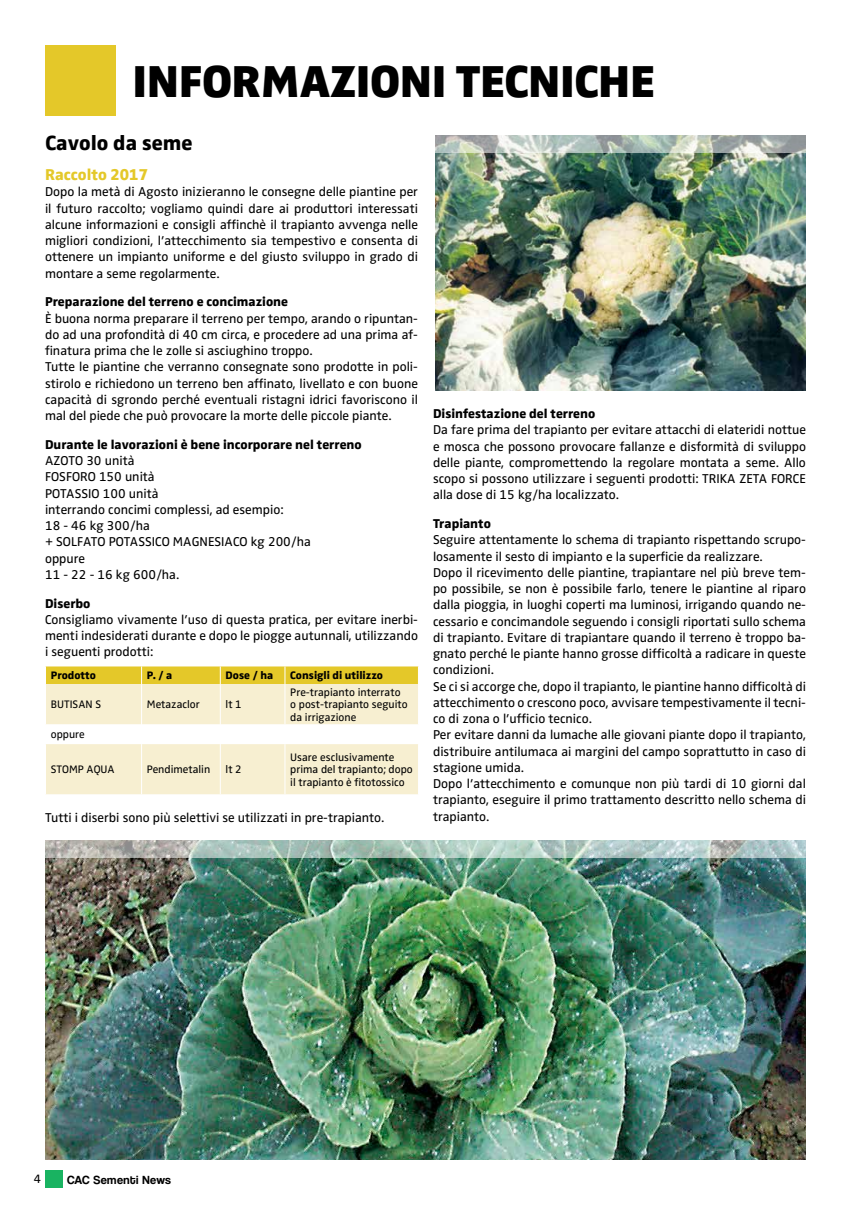
<style>
.page{position:relative;width:851px;height:1205px;background:#fff}
.page>*{position:absolute;margin:0;border:0;box-sizing:border-box;transform-origin:0 0}
.t1{font:46.25px "Zwo w 8";letter-spacing:-.005em;color:#000}
.t2{font:21.25px "Zwo w 7";color:#000}
.t3{font:16.25px "Zwo w 7";color:#e4c829}
.t4{font:13.25px/16.2px "Zwo w 4";color:#000;text-align:justify}
.t5{font:13.25px "Zwo w 7";color:#000}
.t6{font:12.5px "Zwo w 4";color:#000}
.t7{font:12.25px "Coolvetica Rg";letter-spacing:.04em;color:#000}
.t8{font:11.25px/12.5px "Zwo w 4";color:#000}
.t9{font:11.25px "Zwo w 7";color:#000}
</style>
<div class="page">
<div style="left:45px;top:1170px;width:18px;height:18px;background:#19b361"></div>
<div style="left:45px;top:45px;width:71px;height:71px;background:#e4c829"></div>
<svg style="left:46px;top:684px;width:372px;height:110px;fill:#f7efd1"></svg>
<svg style="left:141px;top:724px;width:1px;height:20px"></svg>
<svg style="left:220px;top:724px;width:1px;height:20px"></svg>
<svg style="left:45px;top:666px;width:374px;height:18px;background:#e5ca31"></svg>
<hr style="left:141px;top:684px;width:1px;height:40px;background:#fff">
<hr style="left:220px;top:684px;width:1px;height:40px;background:#fff">
<hr style="left:284px;top:684px;width:1px;height:40px;background:#fff">
<hr style="left:141px;top:744px;width:1px;height:50px;background:#fff">
<hr style="left:220px;top:744px;width:1px;height:50px;background:#fff">
<hr style="left:284px;top:744px;width:1px;height:50px;background:#fff">
<img style="left:45px;top:858px;width:760px;height:302px">
<svg style="left:45px;top:840px;width:761px;height:18px;background:#b1c4be"></svg>
<img style="left:436px;top:153px;width:369px;height:237px">
<svg style="left:436px;top:135px;width:369px;height:18px;background:#b7c0ba"></svg>
<h1 class="t1" style="left:132px;top:54px;width:26px">INFOR</h1>
<h1 class="t1" style="left:261px;top:54px;width:118px">MAZIONI</h1>
<h1 class="t1" style="left:456px;top:54px;width:25px">TECNIC</h1>
<h1 class="t1" style="left:598px;top:54px;width:53px">HE</h1>
<h2 class="t2" style="left:45px;top:130px;width:148px">Cavolo da seme</h2>
<p class="t3" style="left:45px;top:165px;width:104px">Raccolto 2017</p>
<p class="t4" style="left:45px;top:184px;width:374px">Dopo la metà di Agosto inizieranno le consegne delle piantine per il futuro raccolto; vogliamo quindi dare ai produttori interessati alcune informazioni e consigli affinchè il trapianto avvenga nelle migliori condizioni, l’attecchimento sia tempestivo e consenta di ottenere un impianto uniforme e del giusto sviluppo in grado di montare a seme regolarmente.</p>
<p class="t5" style="left:45px;top:294px;width:244px">Preparazione del terreno e concimazione</p>
<p class="t4" style="left:45px;top:310px;width:374px;text-align:left">È buona norma preparare il terreno per tempo, arando o ripuntan&shy;do ad una profondità di 40 cm circa, e procedere ad una prima af&shy;finatura prima che le zolle si asciughino troppo.<br>Tutte le piantine che verranno consegnate sono prodotte in poli&shy;stirolo e richiedono un terreno ben affinato, livellato e con buone capacità di sgrondo perché eventuali ristagni idrici favoriscono il mal del piede che può provocare la morte delle piccole piante.</p>
<p class="t5" style="left:45px;top:437px;width:318px">Durante le lavorazioni è bene incorporare nel terreno</p>
<p class="t4" style="left:45px;top:452px;width:267px;text-align:left">AZOTO 30 unità<br>FOSFORO 150 unità<br>POTASSIO 100 unità<br>interrando concimi complessi, ad esempio:<br>18 - 46 kg 300/ha<br>+ SOLFATO POTASSICO MAGNESIACO kg 200/ha oppure<br>11 - 22 - 16 kg 600/ha.</p>
<p class="t5" style="left:45px;top:595px;width:47px">Diserbo</p>
<p class="t4" style="left:45px;top:611px;width:374px">Consigliamo vivamente l’uso di questa pratica, per evitare inerbi&shy;menti indesiderati durante e dopo le piogge autunnali, utilizzando i seguenti prodotti:</p>
<p class="t9" style="left:51px;top:669px;width:47px">Prodotto</p>
<p class="t9" style="left:147px;top:669px;width:27px">P. / a</p>
<p class="t9" style="left:225px;top:669px;width:49px">Dose / ha</p>
<p class="t9" style="left:290px;top:669px;width:94px">Consigli di utilizzo</p>
<p class="t8" style="left:51px;top:698px;width:52px">BUTISAN S</p>
<p class="t8" style="left:147px;top:698px;width:54px">Metazaclor</p>
<p class="t8" style="left:225px;top:698px;width:18px">lt 1</p>
<p class="t8" style="left:290px;top:685px;width:119px">Pre-trapianto interrato o post-trapianto seguito da irrigazione</p>
<p class="t8" style="left:51px;top:728px;width:35px">oppure</p>
<p class="t8" style="left:51px;top:763px;width:65px">STOMP AQUA</p>
<p class="t8" style="left:147px;top:763px;width:65px">Pendimetalin</p>
<p class="t8" style="left:225px;top:763px;width:18px">lt 2</p>
<p class="t8" style="left:290px;top:750px;width:124px">Usare esclusivamente prima del trapianto; dopo il trapianto è fitotossico</p>
<p class="t4" style="left:45px;top:809px;width:341px">Tutti i diserbi sono più selettivi se utilizzati in pre-trapianto.</p>
<p class="t5" style="left:433px;top:406px;width:164px">Disinfestazione del terreno</p>
<p class="t4" style="left:433px;top:422px;width:374px">Da fare prima del trapianto per evitare attacchi di elateridi nottue e mosca che possono provocare fallanze e disformità di sviluppo delle piante, compromettendo la regolare montata a seme. Allo scopo si possono utilizzare i seguenti prodotti: TRIKA ZETA FORCE alla dose di 15 kg/ha localizzato.</p>
<p class="t5" style="left:433px;top:516px;width:59px">Trapianto</p>
<p class="t4" style="left:433px;top:532px;width:374px;text-align:left">Seguire attentamente lo schema di trapianto rispettando scrupo&shy;losamente il sesto di impianto e la superficie da realizzare.<br>Dopo il ricevimento delle piantine, trapiantare nel più breve tem&shy;po possibile, se non è possibile farlo, tenere le piantine al riparo dalla pioggia, in luoghi coperti ma luminosi, irrigando quando ne&shy;cessario e concimandole seguendo i consigli riportati sullo schema di trapianto. Evitare di trapiantare quando il terreno è troppo ba&shy;gnato perché le piante hanno grosse difficoltà a radicare in queste condizioni.<br>Se ci si accorge che, dopo il trapianto, le piantine hanno difficoltà di attecchimento o crescono poco, avvisare tempestivamente il tecni&shy;co di zona o l’ufficio tecnico.<br>Per evitare danni da lumache alle giovani piante dopo il trapianto, distribuire antilumaca ai margini del campo soprattutto in caso di stagione umida.<br>Dopo l’attecchimento e comunque non più tardi di 10 giorni dal trapianto, eseguire il primo trattamento descritto nello schema di trapianto.</p>
<p class="t6" style="left:34px;top:1172px;width:9px">4</p>
<p class="t7" style="left:67px;top:1172px;width:105px">CAC Sementi News</p>
</div>
